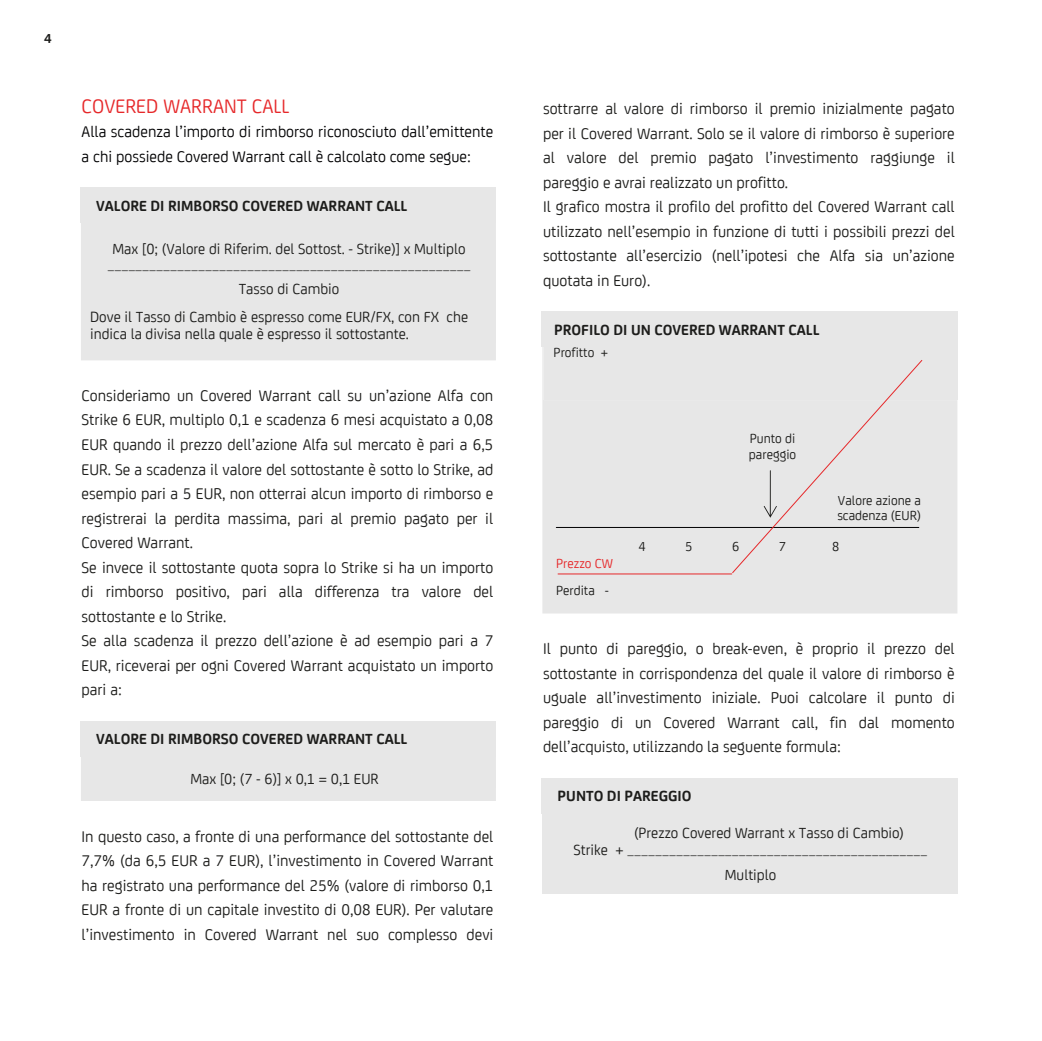
<style>
.page{position:relative;width:1042px;height:1041px;background:#fff}
.page>*{position:absolute;margin:0;border:0;box-sizing:border-box;transform-origin:0 0}
.t1{font:21px "Uni Credit";color:#e6282a}
.t2{font:16.62px/24.5px "Uni Credit";color:#1d1d1b}
.t3{font:16.62px/24.5px "Uni Credit";color:#020203}
.t4{font:15.75px/27.8px "Uni Credit";color:#1d1d1b}
.t5{font:700 15.75px "Uni Credit";color:#1d1d1b}
.t6{font:14px/15.4px "Uni Credit";color:#1d1d1b}
.t7{font:14px "Uni Credit";color:#e6282a}
.t8{font:700 13.83px "FS Joey";color:#1d1d1b}
.s1{font-size:15.75px}
</style>
<div class="page">
<hr style="left:80px;top:187px;width:1px;height:36px;background:#e7e7e7">
<div style="left:81px;top:187px;width:415px;height:28px;background:#e7e7e7"></div>
<div style="left:81px;top:215px;width:415px;height:8px;background:#e7e7e7"></div>
<div style="left:81px;top:223px;width:415px;height:137px;background:#e7e7e7"></div>
<div style="left:82px;top:240px;width:413px;height:18px;background:#e7e7e7"></div>
<div style="left:82px;top:258px;width:413px;height:15px;background:#e7e7e7"></div>
<div style="left:82px;top:273px;width:413px;height:24px;background:#e7e7e7"></div>
<div style="left:82px;top:297px;width:413px;height:28px;background:#e7e7e7"></div>
<div style="left:82px;top:325px;width:413px;height:17px;background:#e7e7e7"></div>
<hr style="left:80px;top:721px;width:1px;height:35px;background:#e7e7e7">
<div style="left:81px;top:721px;width:415px;height:28px;background:#e7e7e7"></div>
<div style="left:81px;top:749px;width:415px;height:7px;background:#e7e7e7"></div>
<div style="left:81px;top:756px;width:415px;height:44px;background:#e7e7e7"></div>
<div style="left:82px;top:769px;width:413px;height:18px;background:#e7e7e7"></div>
<hr style="left:541px;top:311px;width:2px;height:36px;background:#e7e7e7">
<div style="left:543px;top:311px;width:414px;height:28px;background:#e7e7e7"></div>
<div style="left:543px;top:339px;width:414px;height:8px;background:#e7e7e7"></div>
<div style="left:542px;top:347px;width:415px;height:266px;background:#e7e7e7"></div>
<div style="left:543px;top:347px;width:414px;height:26px;background:#e7e7e7"></div>
<div style="left:543px;top:373px;width:414px;height:27px;background:#e7e7e7"></div>
<hr style="left:541px;top:778px;width:2px;height:35px;background:#e7e7e7">
<div style="left:543px;top:778px;width:414px;height:28px;background:#e7e7e7"></div>
<div style="left:543px;top:806px;width:414px;height:7px;background:#e7e7e7"></div>
<hr style="left:542px;top:813px;width:1px;height:80px;background:#e7e7e7">
<div style="left:543px;top:813px;width:414px;height:28px;background:#e7e7e7"></div>
<div style="left:543px;top:841px;width:414px;height:17px;background:#e7e7e7"></div>
<div style="left:543px;top:858px;width:414px;height:35px;background:#e7e7e7"></div>
<hr style="left:556px;top:527px;width:362px;height:1px;background:#020203">
<hr style="left:558px;top:573px;width:173px;height:1px;background:#e6282a">
<div style="left:731px;top:360px;width:191px;height:213px;background:#e7e7e7"></div>
<p class="t8" style="left:44px;top:28px;width:9px">4</p>
<p class="t1" style="left:81px;top:91px;width:209px">COVERED WARRANT CALL</p>
<p class="t3" style="left:81px;top:118px;width:413px">Alla scadenza l’importo di rimborso riconosciuto dall’emittente a chi possiede Covered Warrant call è calcolato come segue:</p>
<p class="t5" style="left:96px;top:193px;width:313px">VALORE DI RIMBORSO COVERED WARRANT CALL</p>
<p class="t4" style="left:112px;top:234px;width:354px">Max [0; (Valore di Riferim. del Sottost. - Strike)] x Multiplo</p>
<p class="t6" style="left:107px;top:257px;width:365px">____________________________________________________</p>
<p class="t4" style="left:90px;top:274px;width:379px;text-indent:148px">Tasso di Cambio<br>Dove il Tasso di Cambio è espresso come EUR/FX, con FX che</p>
<p class="t4" style="left:90px;top:319px;width:320px">indica la divisa nella quale è espresso il sottostante.</p>
<p class="t2" style="left:81px;top:382px;width:413px">Consideriamo un Covered Warrant call su un’azione Alfa con Strike 6 EUR, multiplo 0,1 e scadenza 6 mesi acquistato a 0,08<br>EUR quando il prezzo dell’azione Alfa sul mercato è pari a 6,5<br>EUR. Se a scadenza il valore del sottostante è sotto lo Strike, ad esempio pari a 5 EUR, non otterrai alcun importo di rimborso e registrerai la perdita massima, pari al premio pagato per il Covered Warrant.<br>Se invece il sottostante quota sopra lo Strike si ha un importo di rimborso positivo, pari alla differenza tra valore del sottostante e lo Strike.<br>Se alla scadenza il prezzo dell’azione è ad esempio pari a 7<br>EUR, riceverai per ogni Covered Warrant acquistato un importo pari a:</p>
<p class="t5" style="left:96px;top:727px;width:313px">VALORE DI RIMBORSO COVERED WARRANT CALL</p>
<p class="t4" style="left:190px;top:763px;width:190px">Max [0; (7 - 6)] x 0,1 = 0,1 EUR</p>
<p class="t2" style="left:81px;top:822px;width:413px;text-align:justify">In questo caso, a fronte di una performance del sottostante del 7,7% (da 6,5 EUR a 7 EUR), l’investimento in Covered Warrant ha registrato una performance del 25% (valore di rimborso 0,1<br>EUR a fronte di un capitale investito di 0,08 EUR). Per valutare l’investimento in Covered Warrant nel suo complesso devi</p>
<p class="t2" style="left:543px;top:95px;width:413px">sottrarre al valore di rimborso il premio inizialmente pagato per il Covered Warrant. Solo se il valore di rimborso è superiore al valore del premio pagato l’investimento raggiunge il pareggio e avrai realizzato un profitto.<br>Il grafico mostra il profilo del profitto del Covered Warrant call utilizzato nell’esempio in funzione di tutti i possibili prezzi del sottostante all’esercizio (nell’ipotesi che Alfa sia un’azione quotata in Euro).</p>
<p class="t5" style="left:554px;top:317px;width:267px">PROFILO DI UN COVERED WARRANT CALL</p>
<p class="t6" style="left:553px;top:344px;width:56px">Profitto +</p>
<p class="t7" style="left:556px;top:553px;width:58px">Prezzo CW</p>
<p class="t6" style="left:556px;top:581px;width:54px">Perdita -</p>
<p class="t6" style="left:748px;top:430px;width:49px">Punto di pareggio</p>
<p class="t6" style="left:837px;top:491px;width:85px">Valore azione a scadenza (EUR)</p>
<p class="t6" style="left:638px;top:537px;width:9px">4</p>
<p class="t6" style="left:685px;top:537px;width:9px">5</p>
<p class="t6" style="left:732px;top:537px;width:9px">6</p>
<p class="t6" style="left:778px;top:537px;width:9px">7</p>
<p class="t6" style="left:832px;top:537px;width:9px">8</p>
<p class="t2" style="left:543px;top:635px;width:413px;text-align:justify">Il punto di pareggio, o break-even, è proprio il prezzo del sottostante in corrispondenza del quale il valore di rimborso è uguale all’investimento iniziale. Puoi calcolare il punto di pareggio di un Covered Warrant call, fin dal momento dell’acquisto, utilizzando la seguente formula:</p>
<p class="t5" style="left:557px;top:784px;width:135px">PUNTO DI PAREGGIO</p>
<p class="t4" style="left:634px;top:817px;width:271px">(Prezzo Covered Warrant x Tasso di Cambio)</p>
<p class="t6" style="left:573px;top:841px;width:355px"><span class="s1">Strike +</span> ___________________________________________</p>
<p class="t4" style="left:724px;top:859px;width:53px">Multiplo</p>
</div>
